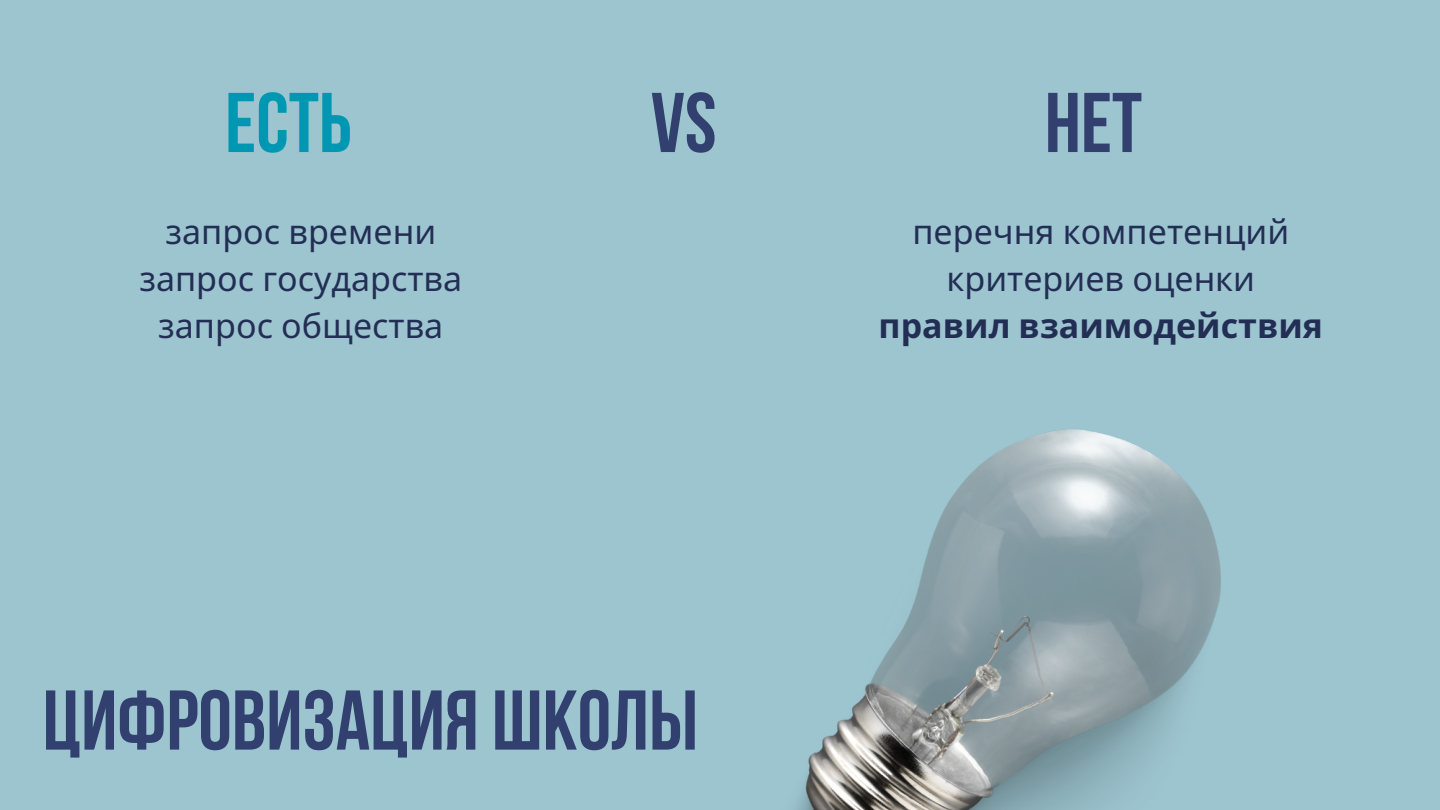
<style>
.page{position:relative;width:1440px;height:810px;background:#9dc5d0}
.page>*{position:absolute;margin:0;border:0;box-sizing:border-box;transform-origin:0 0}
.t1{font:700 84.6px "Bebas Neue";color:#324070}
.t2{font:700 84.6px "Bebas Neue";color:#0097b2}
.t3{font:34px "Noto Sans";color:#232e54}
.t4{font:700 34px "Noto Sans";color:#232e54}
</style>
<div class="page">
<img style="left:797px;top:429px;width:424px;height:381px">
<p class="t2" style="left:225px;top:89px;width:128px">Есть</p>
<p class="t1" style="left:1045px;top:89px;width:99px">НЕТ</p>
<p class="t1" style="left:651px;top:89px;width:67px">vs</p>
<p class="t3" style="left:165px;top:207px;width:272px">запрос времени</p>
<p class="t3" style="left:139px;top:254px;width:324px">запрос государства</p>
<p class="t3" style="left:158px;top:302px;width:287px">запрос общества</p>
<p class="t1" style="left:43px;top:686px;width:657px">ЦИФРОВИЗАЦИЯ ШКОЛЫ</p>
<p class="t3" style="left:912px;top:207px;width:378px">перечня компетенций</p>
<p class="t3" style="left:946px;top:254px;width:310px">критериев оценки</p>
<p class="t4" style="left:879px;top:302px;width:446px">правил взаимодействия</p>
</div>
